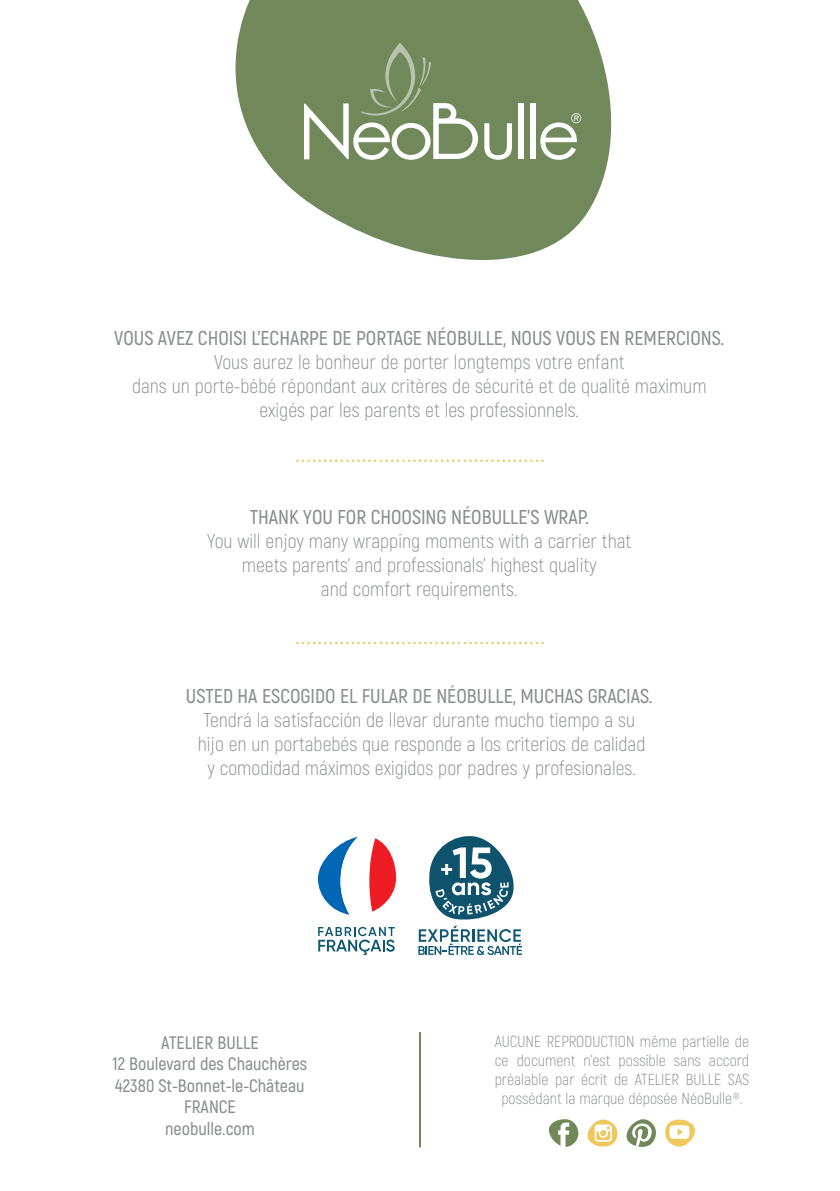
<style>
.page{position:relative;width:840px;height:1191px;background:#fff}
.page>*{position:absolute;margin:0;border:0;box-sizing:border-box;transform-origin:0 0}
.FIN{font:300 20px/24px "Akrobat";color:#8b8e90;text-align:center}
.FIN-2{font:600 20px/24px "Akrobat";color:#8b8e90;text-align:center}
.FIN-3{font:600 18px "Akrobat";color:#8b8e90}
.FIN-4{font:300 16px/19.2px "Akrobat";color:#8b8e90;text-align:center}
.s1{font-weight:300}
.s2{font-weight:600}
</style>
<div class="page">
<svg style="left:235px;top:0;width:377px;height:260px;fill:#70885a"></svg>
<svg style="left:484px;top:123px;width:27px;height:37px"></svg>
<div style="left:518px;top:103px;width:5px;height:56px;background:#fff"></div>
<div style="left:530px;top:103px;width:5px;height:56px;background:#fff"></div>
<svg style="left:304px;top:43px;width:173px;height:117px;background:#879b74"></svg>
<svg style="left:540px;top:113px;width:41px;height:47px"></svg>
<hr style="left:419px;top:1032px;width:2px;height:115px;background:#70885a">
<svg style="left:296px;top:459px;width:247px;height:3px"></svg>
<svg style="left:296px;top:642px;width:247px;height:2px"></svg>
<svg style="left:318px;top:836px;width:78px;height:79px"></svg>
<svg style="left:318px;top:927px;width:76px;height:28px"></svg>
<svg style="left:549px;top:1119px;width:29px;height:28px"></svg>
<svg style="left:587px;top:1119px;width:31px;height:28px"></svg>
<svg style="left:626px;top:1119px;width:29px;height:28px"></svg>
<svg style="left:665px;top:1119px;width:30px;height:28px"></svg>
<svg style="left:418px;top:836px;width:103px;height:119px"></svg>
<p class="FIN-2" style="left:114px;top:325px;width:611px">VOUS AVEZ CHOISI L’ECHARPE DE PORTAGE NÉOBULLE, NOUS VOUS EN REMERCIONS.<br><span class="s1">Vous aurez le bonheur de porter longtemps votre enfant</span></p>
<p class="FIN" style="left:132px;top:373px;width:575px">dans un porte-bébé répondant aux critères de sécurité et de qualité maximum exigés par les parents et les professionnels.</p>
<p class="FIN" style="left:207px;top:505px;width:425px"><span class="s2">THANK YOU FOR CHOOSING NÉOBULLE’S WRAP.<br></span>You will enjoy many wrapping moments with a carrier that meets parents’ and professionals’ highest quality<br>and comfort requirements.</p>
<p class="FIN" style="left:186px;top:684px;width:468px"><span class="s2">USTED HA ESCOGIDO EL FULAR DE NÉOBULLE, MUCHAS GRACIAS.<br></span>Tendrá la satisfacción de llevar durante mucho tiempo a su<br>hijo en un portabebés que responde a los criterios de calidad<br>y comodidad máximos exigidos por padres y profesionales.</p>
<p class="FIN-3" style="left:161px;top:1031px;width:99px">ATELIER BULLE</p>
<p class="FIN-3" style="left:113px;top:1052px;width:196px">12 Boulevard des Chauchères</p>
<p class="FIN-3" style="left:115px;top:1074px;width:191px">42380 St-Bonnet-le-Château</p>
<p class="FIN-3" style="left:184px;top:1096px;width:53px">FRANCE</p>
<p class="FIN-3" style="left:165px;top:1117px;width:91px">neobulle.com</p>
<p class="FIN-4" style="left:494px;top:1031px;width:256px">AUCUNE REPRODUCTION même partielle de ce document n’est possible sans accord préalable par écrit de ATELIER BULLE SAS possédant la marque déposée NéoBulle®.</p>
</div>
